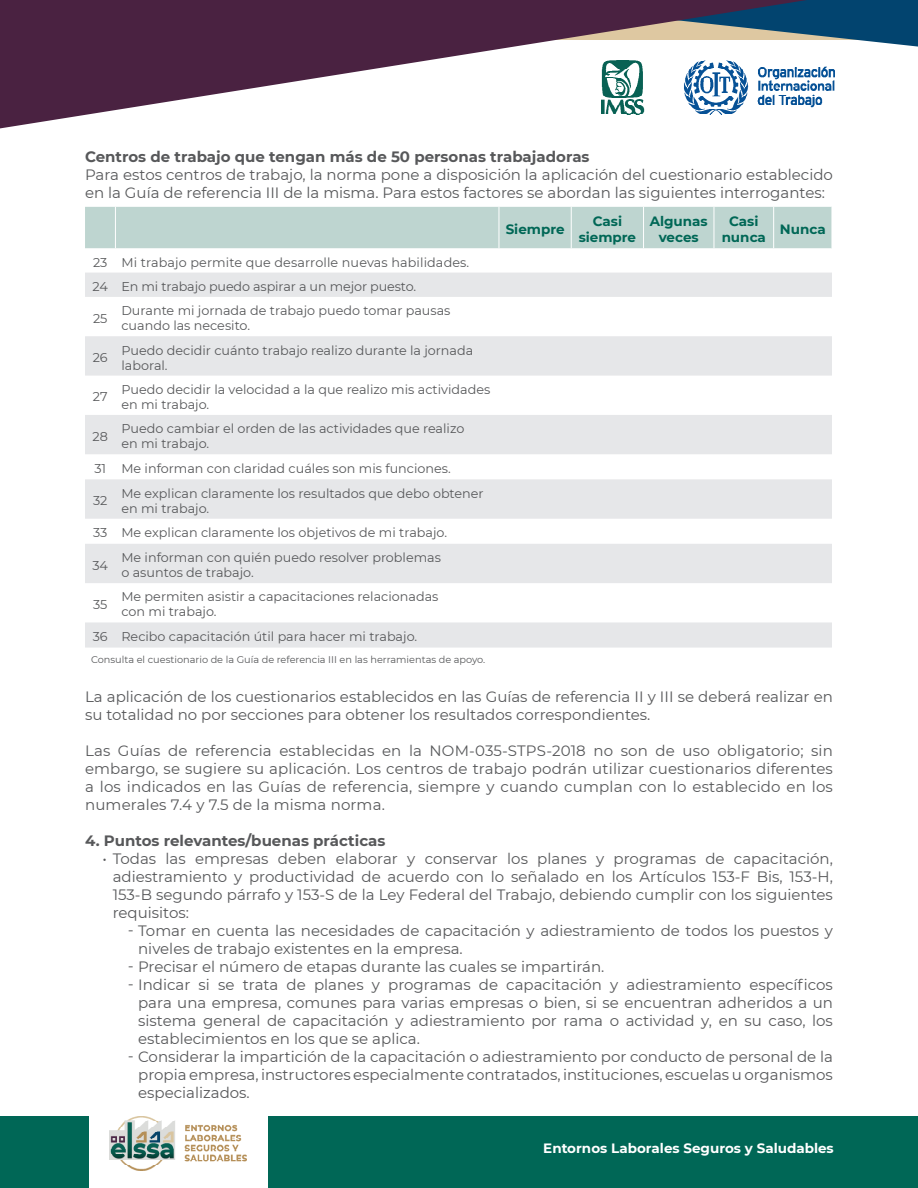
<style>
.page{position:relative;width:918px;height:1188px;background:#fff}
.page>*{position:absolute;margin:0;border:0;box-sizing:border-box;transform-origin:0 0}
.t1{font:15px/18px "Montserrat";color:#57585a}
.t2{font:700 15px "Montserrat";color:#57585a}
.t3{font:700 13.5px/16.2px "Montserrat";color:#006756;text-align:center}
.t4{font:700 13.5px "Montserrat";color:#fff}
.t5{font:12.75px/15px "Montserrat";color:#57585a}
.t6{font:9.75px "Montserrat";color:#57585a}
</style>
<div class="page">
<div style="left:268px;top:1116px;width:650px;height:72px;background:#006756"></div>
<div style="left:0;top:1116px;width:88px;height:72px;background:#006756"></div>
<svg style="left:0;top:0;width:918px;height:129px"></svg>
<img style="left:110px;top:1116px;width:136px;height:54px">
<div style="left:85px;top:207px;width:747px;height:41px;background:#bed5d0"></div>
<svg style="left:85px;top:273px;width:747px;height:375px;fill:#e6e7e9"></svg>
<hr style="left:115px;top:207px;width:1px;height:41px;background:#fff">
<hr style="left:499px;top:207px;width:1px;height:41px;background:#fff">
<hr style="left:571px;top:207px;width:1px;height:41px;background:#fff">
<hr style="left:643px;top:207px;width:1px;height:41px;background:#fff">
<hr style="left:714px;top:207px;width:1px;height:41px;background:#fff">
<hr style="left:773px;top:207px;width:1px;height:41px;background:#fff">
<p class="t2" style="left:85px;top:146px;width:506px">Centros de trabajo que tengan más de 50 personas trabajadoras</p>
<p class="t1" style="left:85px;top:165px;width:749px">Para estos centros de trabajo, la norma pone a disposición la aplicación del cuestionario establecido en la Guía de referencia III de la misma. Para estos factores se abordan las siguientes interrogantes:</p>
<p class="t3" style="left:506px;top:221px;width:60px">Siempre</p>
<p class="t3" style="left:579px;top:212px;width:59px">Casi siempre</p>
<p class="t3" style="left:650px;top:212px;width:59px">Algunas veces</p>
<p class="t3" style="left:722px;top:212px;width:46px">Casi nunca</p>
<p class="t3" style="left:780px;top:221px;width:47px">Nunca</p>
<p class="t5" style="left:93px;top:249px;width:378px;line-height:24.3px">23 Mi trabajo permite que desarrolle nuevas habilidades.<br>24 En mi trabajo puedo aspirar a un mejor puesto.</p>
<p class="t5" style="left:93px;top:310px;width:16px">25</p>
<p class="t5" style="left:121px;top:303px;width:331px">Durante mi jornada de trabajo puedo tomar pausas cuando las necesito.</p>
<p class="t5" style="left:93px;top:350px;width:16px">26</p>
<p class="t5" style="left:121px;top:342px;width:353px">Puedo decidir cuánto trabajo realizo durante la jornada laboral.</p>
<p class="t5" style="left:93px;top:389px;width:16px">27</p>
<p class="t5" style="left:121px;top:381px;width:370px">Puedo decidir la velocidad a la que realizo mis actividades en mi trabajo.</p>
<p class="t5" style="left:93px;top:428px;width:17px">28</p>
<p class="t5" style="left:121px;top:421px;width:344px">Puedo cambiar el orden de las actividades que realizo en mi trabajo.</p>
<p class="t5" style="left:94px;top:460px;width:358px">31 Me informan con claridad cuáles son mis funciones.</p>
<p class="t5" style="left:93px;top:493px;width:16px">32</p>
<p class="t5" style="left:121px;top:485px;width:364px">Me explican claramente los resultados que debo obtener en mi trabajo.</p>
<p class="t5" style="left:93px;top:525px;width:356px">33 Me explican claramente los objetivos de mi trabajo.</p>
<p class="t5" style="left:92px;top:557px;width:17px">34</p>
<p class="t5" style="left:121px;top:550px;width:321px">Me informan con quién puedo resolver problemas o asuntos de trabajo.</p>
<p class="t5" style="left:93px;top:596px;width:16px">35</p>
<p class="t5" style="left:121px;top:589px;width:319px">Me permiten asistir a capacitaciones relacionadas con mi trabajo.</p>
<p class="t5" style="left:93px;top:628px;width:326px">36 Recibo capacitación útil para hacer mi trabajo.</p>
<p class="t6" style="left:91px;top:653px;width:396px">Consulta el cuestionario de la Guía de referencia III en las herramientas de apoyo.</p>
<p class="t1" style="left:85px;top:687px;width:749px">La aplicación de los cuestionarios establecidos en las Guías de referencia II y III se deberá realizar en su totalidad no por secciones para obtener los resultados correspondientes.</p>
<p class="t1" style="left:85px;top:741px;width:749px;text-align:justify">Las Guías de referencia establecidas en la NOM-035-STPS-2018 no son de uso obligatorio; sin embargo, se sugiere su aplicación. Los centros de trabajo podrán utilizar cuestionarios diferentes a los indicados en las Guías de referencia, siempre y cuando cumplan con lo establecido en los numerales 7.4 y 7.5 de la misma norma.</p>
<p class="t2" style="left:85px;top:830px;width:302px">4. Puntos relevantes/buenas prácticas</p>
<p class="t1" style="left:113px;top:849px;width:722px;text-align:justify;text-indent:-10px">• Todas las empresas deben elaborar y conservar los planes y programas de capacitación, adiestramiento y productividad de acuerdo con lo señalado en los Artículos 153-F Bis, 153-H, 153-B segundo párrafo y 153-S de la Ley Federal del Trabajo, debiendo cumplir con los siguientes requisitos:</p>
<p class="t1" style="left:128px;top:921px;width:706px">ٳ Tomar en cuenta las necesidades de capacitación y adiestramiento de todos los puestos y</p>
<p class="t1" style="left:138px;top:939px;width:326px">niveles de trabajo existentes en la empresa.</p>
<p class="t1" style="left:128px;top:957px;width:478px">ٳ Precisar el número de etapas durante las cuales se impartirán.</p>
<p class="t1" style="left:128px;top:975px;width:706px">ٳ Indicar si se trata de planes y programas de capacitación y adiestramiento específicos</p>
<p class="t1" style="left:138px;top:993px;width:696px">para una empresa, comunes para varias empresas o bien, si se encuentran adheridos a un</p>
<p class="t1" style="left:138px;top:1011px;width:696px">sistema general de capacitación y adiestramiento por rama o actividad y, en su caso, los</p>
<p class="t1" style="left:138px;top:1029px;width:283px">establecimientos en los que se aplica.</p>
<p class="t1" style="left:128px;top:1047px;width:706px">ٳ Considerar la impartición de la capacitación o adiestramiento por conducto de personal de la</p>
<p class="t1" style="left:138px;top:1065px;width:696px">propia empresa, instructores especialmente contratados, instituciones, escuelas u organismos</p>
<p class="t1" style="left:138px;top:1083px;width:113px">especializados.</p>
<p class="t4" style="left:543px;top:1138px;width:292px">Entornos Laborales Seguros y Saludables</p>
</div>
